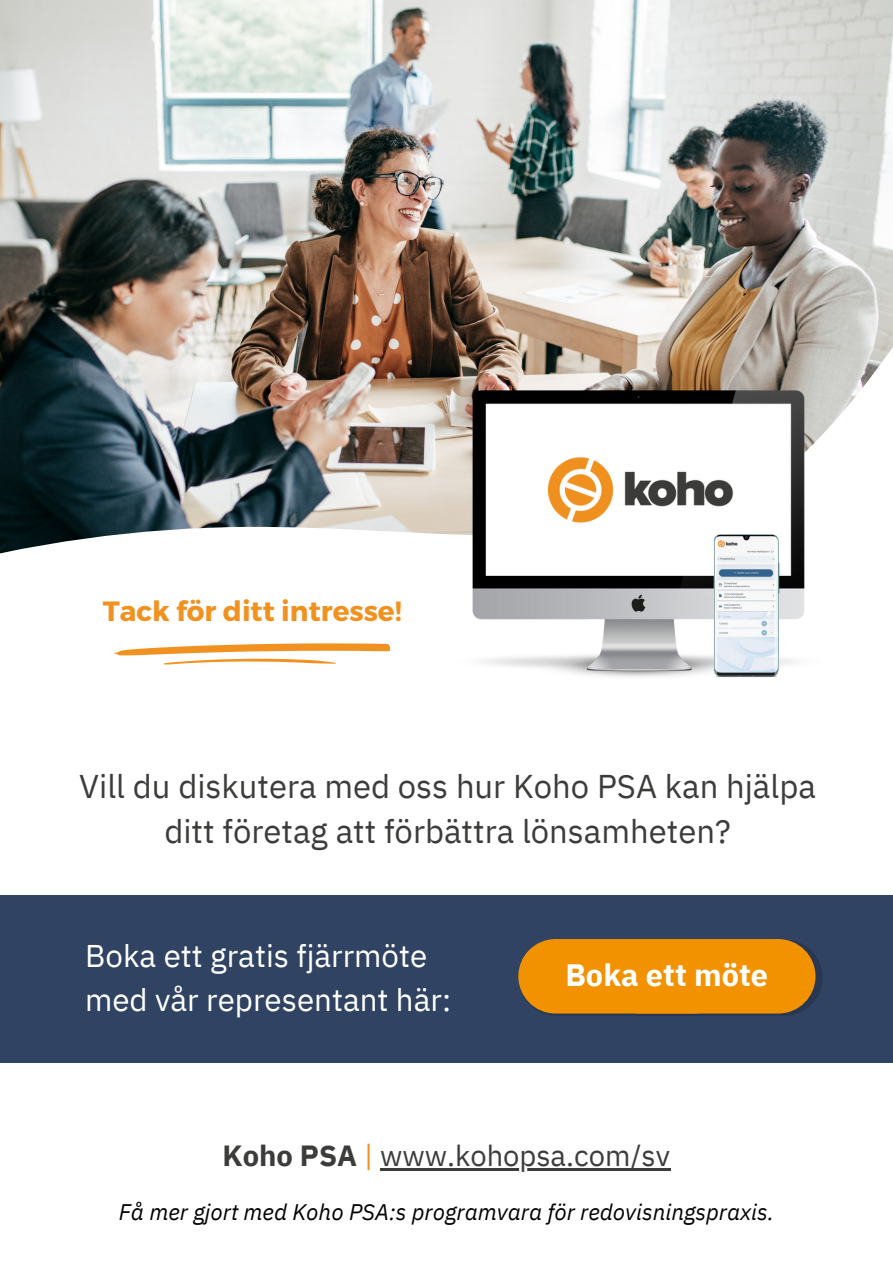
<style>
.page{position:relative;width:893px;height:1264px;background:#fff}
.page>*{position:absolute;margin:0;border:0;box-sizing:border-box;transform-origin:0 0}
.t1{font:32.85px/45px "IBM Plex Sans";color:#3c3c3b;text-align:center}
.t2{font:31.35px/43.8px "IBM Plex Sans";color:#fff}
.t3{font:700 30.75px "IBM Plex Sans";color:#fff}
.t4{font:29.1px "IBM Plex Sans";color:#3c3c3b}
.t5{font:700 27.75px "Montserrat";color:#f19220}
.t6{font:italic 22.5px "IBM Plex Sans";color:#000}
.s1{font-weight:700}
.s2{color:#f19220}
</style>
<div class="page">
<div style="left:0;top:895px;width:892px;height:167px;background:#304363"></div>
<svg style="left:605px;top:939px;width:217px;height:76px"></svg>
<div style="left:603px;top:939px;width:212px;height:74px;background:#f39200;border-radius:37px"></div>
<div style="left:518px;top:939px;width:212px;height:74px;background:#f39200;border-radius:37px"></div>
<img style="left:0;top:0;width:892px;height:31px">
<img style="left:0;top:31px;width:892px;height:634px">
<img style="left:447px;top:391px;width:384px;height:286px">
<img style="left:709px;top:534px;width:74px;height:144px">
<svg style="left:114px;top:643px;width:276px;height:21px"></svg>
<hr style="left:380px;top:1168px;width:290px;height:2px;background:#3c3c3b">
<p class="t5" style="left:103px;top:592px;width:300px">Tack för ditt intresse!</p>
<p class="t1" style="left:79px;top:763px;width:738px">Vill du diskutera med oss hur Koho PSA kan hjälpa ditt företag att förbättra lönsamheten?</p>
<p class="t2" style="left:85px;top:933px;width:367px">Boka ett gratis fjärrmöte med vår representant här:</p>
<p class="t3" style="left:565px;top:954px;width:204px">Boka ett möte</p>
<p class="t4" style="left:222px;top:1136px;width:449px"><span class="s1">Koho PSA</span> <span class="s2">|</span> www.kohopsa.com/sv</p>
<p class="t6" style="left:119px;top:1197px;width:656px">Få mer gjort med Koho PSA:s programvara för redovisningspraxis.</p>
</div>
